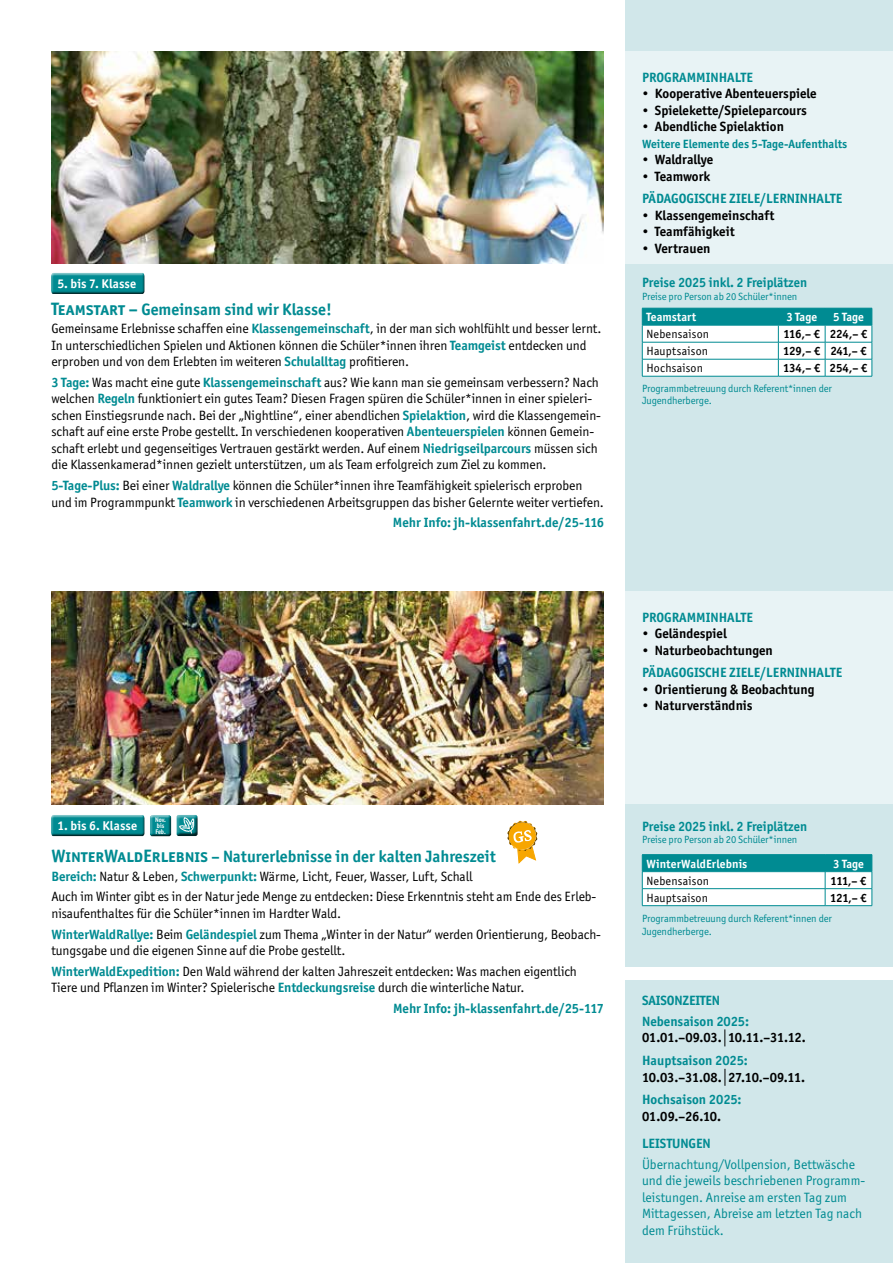
<style>
.page{position:relative;width:893px;height:1263px;background:#fff}
.page>*{position:absolute;margin:0;border:0;box-sizing:border-box;transform-origin:0 0}
.t1{font:700 16.5px "Officina Sans ITC Std";color:#008b92}
.t2{font:13.5px/16.5px "Officina Sans ITC Std";letter-spacing:-.005em;color:#000}
.t3{font:700 13.5px "Officina Sans ITC Std";color:#000}
.t4{font:700 13.5px/20.7px "Officina Sans ITC Std";color:#008b92}
.t5{font:13.5px/16.5px "Officina Sans ITC Std";color:#008b92}
.t6{font:700 13.5px "Officina Sans ITC Std";letter-spacing:-.02em;color:#000}
.t7{font:700 12.75px "Officina Sans ITC Std";letter-spacing:.01em;color:#fff}
.t8{font:12px "Officina Sans ITC Std";letter-spacing:.02em;color:#000}
.t9{font:700 12px "Officina Sans ITC Std";letter-spacing:-.025em;color:#000}
.t10{font:700 12px "Officina Sans ITC Std";color:#fff}
.t11{font:700 12px "Officina Sans ITC Std";color:#008b92}
.t12{font:10.5px/12.8px "Officina Sans ITC Std";letter-spacing:-.01em;color:#008b92}
.t13{font:700 6.75px/6px "Officina Sans ITC Std";color:#fff;scale:.88 1}
.s1{font-size:18px}
.s2{font-weight:700;color:#008b92}
</style>
<div class="page">
<div style="left:625px;top:0;width:268px;height:966px;background:#d1e7ea"></div>
<div style="left:625px;top:51px;width:268px;height:213px;background:#e8f3f5"></div>
<div style="left:625px;top:591px;width:268px;height:213px;background:#e8f3f5"></div>
<img style="left:51px;top:592px;width:553px;height:212px">
<img style="left:51px;top:51px;width:553px;height:213px">
<div style="left:50px;top:272px;width:96px;height:22px;background:#000;opacity:.75"></div>
<div style="left:50px;top:814px;width:96px;height:22px;background:#000;opacity:.75"></div>
<div style="left:625px;top:980px;width:268px;height:283px;background:#d1e7ea"></div>
<svg style="left:724px;top:1029px;width:1px;height:17px"></svg>
<svg style="left:725px;top:1069px;width:1px;height:17px"></svg>
<hr style="left:642px;top:376px;width:136px;height:1px;background:#008b92">
<hr style="left:778px;top:376px;width:47px;height:1px;background:#008b92">
<hr style="left:825px;top:376px;width:47px;height:1px;background:#008b92">
<svg style="left:642px;top:308px;width:231px;height:68px;background:#b0dbdd"></svg>
<hr style="left:642px;top:854px;width:183px;height:1px;background:#008b92">
<hr style="left:825px;top:854px;width:47px;height:1px;background:#008b92">
<svg style="left:642px;top:855px;width:231px;height:51px;background:#a0d3d6"></svg>
<hr style="left:825px;top:871px;width:47px;height:1px;background:#008b92">
<hr style="left:825px;top:888px;width:47px;height:1px;background:#008b92">
<hr style="left:825px;top:905px;width:47px;height:1px;background:#008b92">
<svg style="left:507px;top:820px;width:31px;height:44px"></svg>
<div style="left:149px;top:814px;width:24px;height:22px;background:#000;opacity:.75"></div>
<div style="left:176px;top:815px;width:24px;height:23px;background:#000;opacity:.75"></div>
<p class="t7" style="left:57px;top:275px;width:80px">5. bis 7. Klasse</p>
<p class="t1" style="left:51px;top:299px;width:282px"><span class="s1">Teamstart –</span> Gemeinsam sind wir Klasse!</p>
<p class="t2" style="left:51px;top:320px;width:551px">Gemeinsame Erlebnisse schaffen eine <span class="s2">Klassengemeinschaft</span>, in der man sich wohlfühlt und besser lernt.<br>In unterschiedlichen Spielen und Aktionen können die Schüler*innen ihren <span class="s2">Teamgeist</span> entdecken und erproben und von dem Erlebten im weiteren <span class="s2">Schulalltag</span> profitieren.</p>
<p class="t2" style="left:51px;top:374px;width:551px"><span class="s2">3 Tage:</span> Was macht eine gute <span class="s2">Klassengemeinschaft</span> aus? Wie kann man sie gemeinsam verbessern? Nach welchen <span class="s2">Regeln</span> funktioniert ein gutes Team? Diesen Fragen spüren die Schüler*innen in einer spieleri&shy;schen Einstiegsrunde nach. Bei der „Nightline“, einer abendlichen <span class="s2">Spielaktion</span>, wird die Klassengemein&shy;schaft auf eine erste Probe gestellt. In verschiedenen kooperativen <span class="s2">Abenteuerspielen</span> können Gemein&shy;schaft erlebt und gegenseitiges Vertrauen gestärkt werden. Auf einem <span class="s2">Niedrigseilparcours</span> müssen sich die Klassenkamerad*innen gezielt unterstützen, um als Team erfolgreich zum Ziel zu kommen.</p>
<p class="t2" style="left:51px;top:477px;width:554px"><span class="s2">5-Tage-Plus:</span> Bei einer <span class="s2">Waldrallye</span> können die Schüler*innen ihre Teamfähigkeit spielerisch erproben und im Programmpunkt <span class="s2">Teamwork</span> in verschiedenen Arbeitsgruppen das bisher Gelernte weiter vertiefen.</p>
<p class="t4" style="left:393px;top:512px;width:213px">Mehr Info: jh-klassenfahrt.de/25-116</p>
<p class="t4" style="left:642px;top:67px;width:112px">PROGRAMMINHALTE</p>
<p class="t3" style="left:642px;top:85px;width:176px">• Kooperative Abenteuerspiele</p>
<p class="t3" style="left:642px;top:102px;width:166px">• Spielekette/Spieleparcours</p>
<p class="t3" style="left:642px;top:118px;width:143px">• Abendliche Spielaktion</p>
<p class="t11" style="left:642px;top:136px;width:207px">Weitere Elemente des 5-Tage-Aufenthalts</p>
<p class="t3" style="left:642px;top:151px;width:73px">• Waldrallye</p>
<p class="t3" style="left:642px;top:168px;width:70px">• Teamwork</p>
<p class="t4" style="left:642px;top:188px;width:202px">PÄDAGOGISCHE ZIELE/LERNINHALTE</p>
<p class="t3" style="left:642px;top:207px;width:134px">• Klassengemeinschaft</p>
<p class="t3" style="left:642px;top:223px;width:94px">• Teamfähigkeit</p>
<p class="t3" style="left:642px;top:240px;width:70px">• Vertrauen</p>
<p class="t4" style="left:642px;top:272px;width:167px">Preise 2025 inkl. 2 Freiplätzen</p>
<p class="t12" style="left:642px;top:290px;width:157px">Preise pro Person ab 20 Schüler*innen</p>
<p class="t10" style="left:646px;top:309px;width:51px">Teamstart</p>
<p class="t10" style="left:786px;top:309px;width:32px">3 Tage</p>
<p class="t10" style="left:833px;top:309px;width:32px">5 Tage</p>
<p class="t8" style="left:646px;top:327px;width:64px">Nebensaison</p>
<p class="t9" style="left:783px;top:326px;width:85px">116,– € 224,– €</p>
<p class="t8" style="left:646px;top:344px;width:63px">Hauptsaison</p>
<p class="t9" style="left:783px;top:343px;width:85px">129,– € 241,– €</p>
<p class="t8" style="left:646px;top:361px;width:58px">Hochsaison</p>
<p class="t9" style="left:783px;top:360px;width:86px">134,– € 254,– €</p>
<p class="t12" style="left:642px;top:381px;width:192px">Programmbetreuung durch Referent*innen der<br>Jugendherberge.</p>
<p class="t4" style="left:642px;top:607px;width:112px">PROGRAMMINHALTE</p>
<p class="t3" style="left:642px;top:625px;width:86px">• Geländespiel</p>
<p class="t3" style="left:642px;top:642px;width:132px">• Naturbeobachtungen</p>
<p class="t4" style="left:642px;top:662px;width:202px">PÄDAGOGISCHE ZIELE/LERNINHALTE</p>
<p class="t3" style="left:642px;top:681px;width:174px">• Orientierung &amp; Beobachtung</p>
<p class="t3" style="left:642px;top:697px;width:112px">• Naturverständnis</p>
<p class="t7" style="left:57px;top:818px;width:81px">1. bis 6. Klasse</p>
<p class="t13" style="left:155px;top:816px;width:14px">Nov. bis<br>Feb.</p>
<p class="t1" style="left:51px;top:846px;width:446px"><span class="s1">WinterWaldErlebnis</span> – Naturerlebnisse in der kalten Jahreszeit</p>
<p class="t2" style="left:51px;top:866px;width:546px;line-height:20.7px"><span class="s2">Bereich:</span> Natur &amp; Leben, <span class="s2">Schwerpunkt:</span> Wärme, Licht, Feuer, Wasser, Luft, Schall<br>Auch im Winter gibt es in der Natur jede Menge zu entdecken: Diese Erkenntnis steht am Ende des Erleb-</p>
<p class="t2" style="left:51px;top:903px;width:551px;line-height:20.7px">nisaufenthaltes für die Schüler*innen im Hardter Wald.<br><span class="s2">WinterWaldRallye:</span> Beim <span class="s2">Geländespiel</span> zum Thema „Winter in der Natur“ werden Orientierung, Beobach-</p>
<p class="t2" style="left:51px;top:940px;width:527px;line-height:20.7px">tungsgabe und die eigenen Sinne auf die Probe gestellt.<br><span class="s2">WinterWaldExpedition:</span> Den Wald während der kalten Jahreszeit entdecken: Was machen eigentlich</p>
<p class="t2" style="left:393px;top:977px;width:213px;line-height:20.7px;text-indent:-342px">Tiere und Pflanzen im Winter? Spielerische <span class="s2">Entdeckungsreise</span> durch die winterliche Natur.<br><span class="s2">Mehr Info: jh-klassenfahrt.de/25-117</span></p>
<p class="t4" style="left:642px;top:815px;width:167px">Preise 2025 inkl. 2 Freiplätzen</p>
<p class="t12" style="left:642px;top:833px;width:157px">Preise pro Person ab 20 Schüler*innen</p>
<p class="t10" style="left:646px;top:856px;width:102px">WinterWaldErlebnis</p>
<p class="t10" style="left:833px;top:856px;width:32px">3 Tage</p>
<p class="t8" style="left:646px;top:873px;width:64px">Nebensaison</p>
<p class="t9" style="left:831px;top:873px;width:37px">111,– €</p>
<p class="t8" style="left:646px;top:890px;width:63px">Hauptsaison</p>
<p class="t9" style="left:830px;top:890px;width:38px">121,– €</p>
<p class="t12" style="left:642px;top:912px;width:192px">Programmbetreuung durch Referent*innen der<br>Jugendherberge.</p>
<p class="t4" style="left:642px;top:990px;width:108px">SAISONZEITEN<br>Nebensaison 2025:</p>
<p class="t3" style="left:642px;top:1029px;width:165px">01.01.–09.03. 10.11.–31.12.</p>
<p class="t4" style="left:642px;top:1050px;width:107px">Hauptsaison 2025:</p>
<p class="t6" style="left:642px;top:1068px;width:165px">10.03.–31.08. 27.10.–09.11.</p>
<p class="t4" style="left:642px;top:1089px;width:101px">Hochsaison 2025:</p>
<p class="t3" style="left:642px;top:1108px;width:81px">01.09.–26.10.</p>
<p class="t4" style="left:642px;top:1133px;width:70px">LEISTUNGEN</p>
<p class="t5" style="left:642px;top:1156px;width:225px">Übernachtung/Vollpension, Bettwäsche und die jeweils beschriebenen Programm&shy;leistungen. Anreise am ersten Tag zum Mittagessen, Abreise am letzten Tag nach dem Frühstück.</p>
</div>
